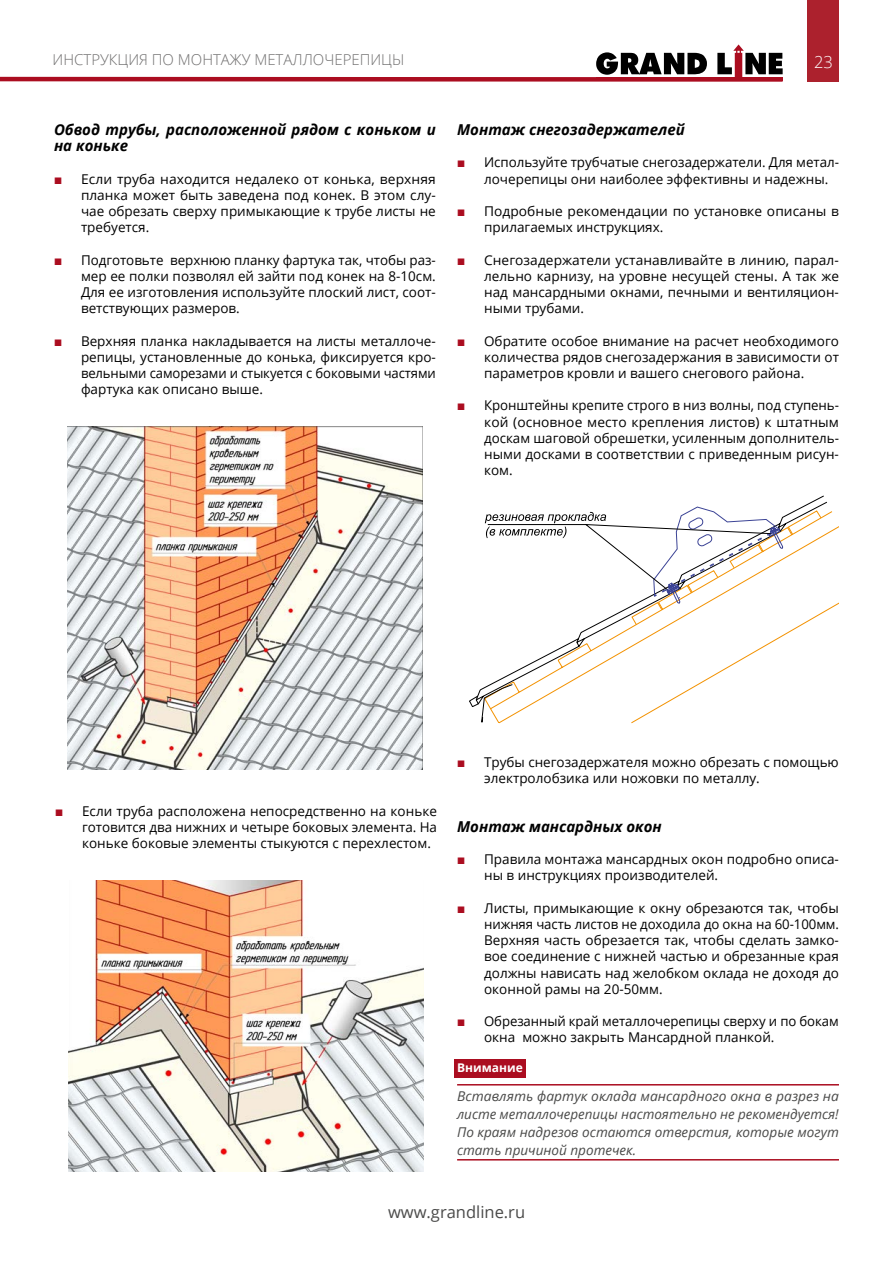
<style>
.page{position:relative;width:893px;height:1263px;background:#fff}
.page>*{position:absolute;margin:0;border:0;box-sizing:border-box;transform-origin:0 0}
.t1{font:16.5px "Open Sans";color:#4a4a49}
.t2{font:300 16.5px "Open Sans";color:#fff}
.t3{font:italic 700 15px/16.2px "Open Sans";color:#000}
.t4{font:300 15px "Open Sans";color:#706f6f}
.t5{font:13.5px/16.2px "Open Sans";color:#000;text-align:justify}
.t6{font:italic 13.5px/18px "Open Sans";color:#4a4a49;text-align:justify}
.t7{font:700 12px "Open Sans";color:#fff}
</style>
<div class="page">
<div style="left:808px;top:0;width:31px;height:81px;background:#ac212d"></div>
<svg style="left:0;top:45px;width:783px;height:37px"></svg>
<img style="left:68px;top:427px;width:354px;height:343px">
<img style="left:69px;top:881px;width:354px;height:290px">
<svg style="left:469px;top:495px;width:370px;height:229px"></svg>
<div style="left:454px;top:1060px;width:72px;height:18px;background:#ab0d20"></div>
<hr style="left:457px;top:1084px;width:382px;height:1px;background:#ab0d20">
<hr style="left:457px;top:1159px;width:382px;height:1px;background:#ab0d20">
<p class="t4" style="left:53px;top:50px;width:353px">ИНСТРУКЦИЯ ПО МОНТАЖУ МЕТАЛЛОЧЕРЕПИЦЫ</p>
<p class="t2" style="left:814px;top:51px;width:20px">23</p>
<p class="t3" style="left:54px;top:121px;width:383px">Обвод трубы, расположенной рядом с коньком и на коньке</p>
<p class="t5" style="left:81px;top:170px;width:356px">Если труба находится недалеко от конька, верхняя планка может быть заведена под конек. В этом слу&shy;чае обрезать сверху примыкающие к трубе листы не требуется.</p>
<p class="t5" style="left:81px;top:251px;width:356px">Подготовьте верхнюю планку фартука так, чтобы раз&shy;мер ее полки позволял ей зайти под конек на 8-10см.<br>Для ее изготовления используйте плоский лист, соот&shy;ветствующих размеров.</p>
<p class="t5" style="left:81px;top:332px;width:356px">Верхняя планка накладывается на листы металлоче&shy;репицы, установленные до конька, фиксируется кро&shy;вельными саморезами и стыкуется с боковыми частями фартука как описано выше.</p>
<p class="t3" style="left:457px;top:121px;width:229px">Монтаж снегозадержателей</p>
<p class="t5" style="left:484px;top:154px;width:356px">Используйте трубчатые снегозадержатели. Для метал&shy;лочерепицы они наиболее эффективны и надежны.</p>
<p class="t5" style="left:484px;top:203px;width:356px">Подробные рекомендации по установке описаны в прилагаемых инструкциях.</p>
<p class="t5" style="left:484px;top:251px;width:356px">Снегозадержатели устанавливайте в линию, парал&shy;лельно карнизу, на уровне несущей стены. А так же над мансардными окнами, печными и вентиляцион&shy;ными трубами.</p>
<p class="t5" style="left:484px;top:332px;width:356px">Обратите особое внимание на расчет необходимого количества рядов снегозадержания в зависимости от параметров кровли и вашего снегового района.</p>
<p class="t5" style="left:484px;top:397px;width:356px">Кронштейны крепите строго в низ волны, под ступень&shy;кой (основное место крепления листов) к штатным доскам шаговой обрешетки, усиленным дополнитель&shy;ными досками в соответствии с приведенным рисун&shy;ком.</p>
<p class="t5" style="left:82px;top:802px;width:356px">Если труба расположена непосредственно на коньке готовится два нижних и четыре боковых элемента. На коньке боковые элементы стыкуются с перехлестом.</p>
<p class="t5" style="left:484px;top:753px;width:356px">Трубы снегозадержателя можно обрезать с помощью электролобзика или ножовки по металлу.</p>
<p class="t3" style="left:457px;top:818px;width:206px">Монтаж мансардных окон</p>
<p class="t5" style="left:484px;top:851px;width:356px">Правила монтажа мансардных окон подробно описа&shy;ны в инструкциях производителей.</p>
<p class="t5" style="left:484px;top:899px;width:356px">Листы, примыкающие к окну обрезаются так, чтобы нижняя часть листов не доходила до окна на 60-100мм.<br>Верхняя часть обрезается так, чтобы сделать замко&shy;вое соединение с нижней частью и обрезанные края должны нависать над желобком оклада не доходя до оконной рамы на 20-50мм.</p>
<p class="t5" style="left:484px;top:1013px;width:356px">Обрезанный край металлочерепицы сверху и по бокам окна можно закрыть Мансардной планкой.</p>
<p class="t7" style="left:457px;top:1059px;width:67px">Внимание</p>
<p class="t6" style="left:457px;top:1086px;width:383px">Вставлять фартук оклада мансардного окна в разрез на листе металлочерепицы настоятельно не рекомендуется!<br>По краям надрезов остаются отверстия, которые могут стать причиной протечек.</p>
<p class="t1" style="left:388px;top:1201px;width:139px">www.grandline.ru</p>
</div>
